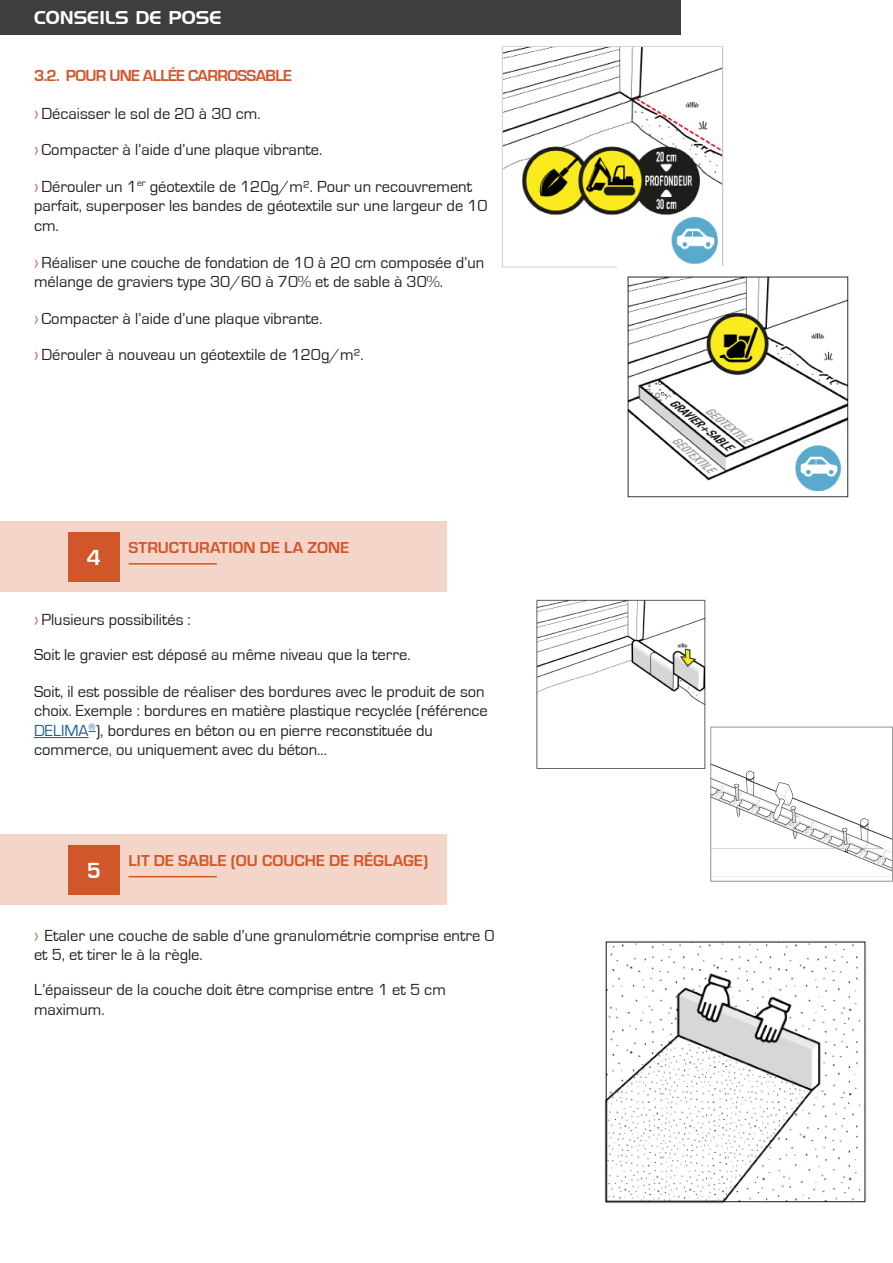
<style>
.page{position:relative;width:893px;height:1263px;background:#fff}
.page>*{position:absolute;margin:0;border:0;box-sizing:border-box;transform-origin:0 0}
.t1{font:700 22.5px "Eurostile";color:#fff}
.t2{font:18px "Handel Gothic BT";color:#fff}
.t3{font:16.5px/19.5px "Eurostile";color:#231f20}
.t4{font:700 16.5px "Eurostile";color:#d1572a}
.t5{font:700 16.5px "Eurostile";letter-spacing:-.04em;color:#d1572a}
.s1{color:#d1572a}
.s2{color:#175d9e}
</style>
<div class="page">
<img style="left:504px;top:48px;width:217px;height:216px">
<div style="left:502px;top:46px;width:221px;height:221px;border:1px solid #d1d2d4"></div>
<img style="left:618px;top:266px;width:231px;height:232px">
<hr style="left:34px;top:737px;width:55px;height:1px;background:#175d9e">
<img style="left:536px;top:599px;width:177px;height:170px">
<img style="left:712px;top:729px;width:179px;height:148px">
<div style="left:710px;top:727px;width:183px;height:155px;border:1px solid #939598"></div>
<img style="left:604px;top:940px;width:263px;height:264px">
<div style="left:0;top:522px;width:446px;height:70px;background:#f3d5ca"></div>
<hr style="left:129px;top:563px;width:88px;height:2px;background:#d1572a">
<div style="left:68px;top:533px;width:51px;height:49px;background:#d1572a"></div>
<div style="left:0;top:835px;width:446px;height:70px;background:#f3d5ca"></div>
<hr style="left:129px;top:876px;width:88px;height:1px;background:#d1572a">
<div style="left:68px;top:846px;width:51px;height:49px;background:#d1572a"></div>
<div style="left:0;top:0;width:680px;height:34px;background:#3e3e3f"></div>
<p class="t2" style="left:34px;top:7px;width:189px">CONSEILS DE POSE</p>
<p class="t5" style="left:34px;top:67px;width:259px">3.2. POUR UNE ALLÉE CARROSSABLE</p>
<p class="t3" style="left:34px;top:104px;width:228px"><span class="s1">›</span> Décaisser le sol de 20 à 30 cm.</p>
<p class="t3" style="left:34px;top:141px;width:290px"><span class="s1">›</span> Compacter à l’aide d’une plaque vibrante.</p>
<p class="t3" style="left:34px;top:177px;width:455px"><span class="s1">›</span> Dérouler un 1<sup>er</sup> géotextile de 120g/m². Pour un recouvrement parfait, superposer les bandes de géotextile sur une largeur de 10 cm.</p>
<p class="t3" style="left:34px;top:253px;width:452px"><span class="s1">›</span> Réaliser une couche de fondation de 10 à 20 cm composée d’un mélange de graviers type 30/60 à 70% et de sable à 30%.</p>
<p class="t3" style="left:34px;top:309px;width:290px"><span class="s1">›</span> Compacter à l’aide d’une plaque vibrante.</p>
<p class="t3" style="left:34px;top:345px;width:331px"><span class="s1">›</span> Dérouler à nouveau un géotextile de 120g/m².</p>
<p class="t1" style="left:87px;top:545px;width:16px">4</p>
<p class="t4" style="left:129px;top:536px;width:222px">STRUCTURATION DE LA ZONE</p>
<p class="t3" style="left:34px;top:611px;width:158px"><span class="s1">›</span> Plusieurs possibilités :</p>
<p class="t3" style="left:34px;top:646px;width:378px">Soit le gravier est déposé au même niveau que la terre.</p>
<p class="t3" style="left:34px;top:682px;width:455px">Soit, il est possible de réaliser des bordures avec le produit de son choix. Exemple : bordures en matière plastique recyclée (référence <span class="s2">DELIMA</span><sup>®</sup>), bordures en béton ou en pierre reconstituée du commerce, ou uniquement avec du béton…</p>
<p class="t1" style="left:87px;top:858px;width:16px">5</p>
<p class="t4" style="left:129px;top:849px;width:301px">LIT DE SABLE (OU COUCHE DE RÉGLAGE)</p>
<p class="t3" style="left:34px;top:926px;width:462px"><span class="s1">›</span> Etaler une couche de sable d’une granulométrie comprise entre 0 et 5, et tirer le à la règle.</p>
<p class="t3" style="left:34px;top:980px;width:413px">L’épaisseur de la couche doit être comprise entre 1 et 5 cm maximum.</p>
</div>
